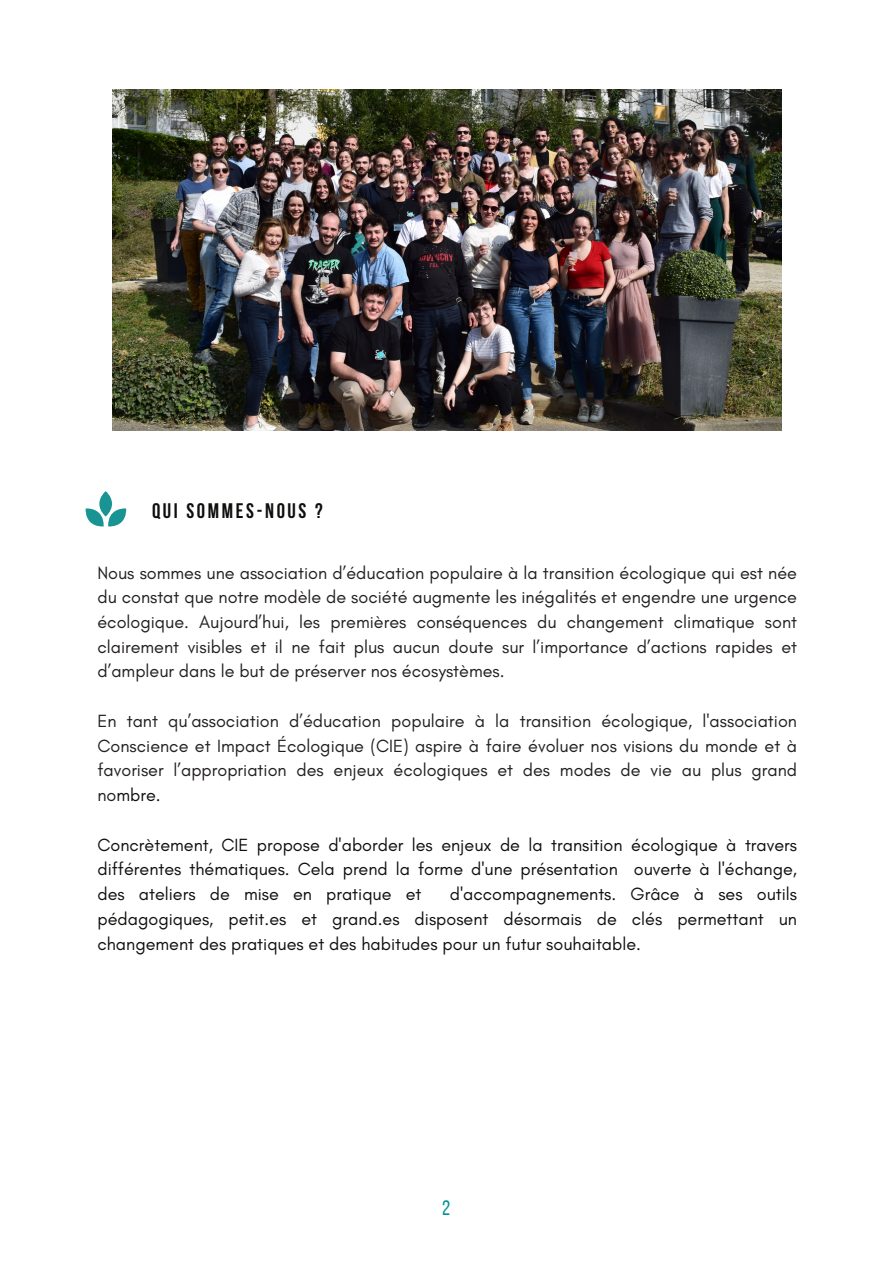
<style>
.page{position:relative;width:893px;height:1264px;background:#fff}
.page>*{position:absolute;margin:0;border:0;box-sizing:border-box;transform-origin:0 0}
.t1{font:700 21px "Bebas Neue";letter-spacing:.125em;color:#100f0d}
.t2{font:21px "Bebas Neue";color:#089393}
.t3{font:18px/24.8px "Glacial Indifference";color:#231f20;text-align:justify}
.t4{font:18px/24.8px "Glacial Indifference";color:#100f0d;text-align:justify}
.s1{color:#100f0d}
</style>
<div class="page">
<img style="left:113px;top:89px;width:668px;height:342px">
<svg style="left:85px;top:491px;width:41px;height:35px"></svg>
<p class="t1" style="left:152px;top:502px;width:172px">QUI SOMMES-NOUS ?</p>
<p class="t3" style="left:97px;top:560px;width:701px">Nous sommes une association d’éducation populaire à la transition écologique qui est née du constat que notre modèle de société augmente les inégalités et engendre une urgence écologique. Aujourd’hui, les premières conséquences du changement climatique sont clairement visibles et il ne fait plus aucun doute sur l’importance d’actions rapides et d’ampleur dans le but de préserver nos écosystèmes.</p>
<p class="t3" style="left:97px;top:708px;width:701px">En tant qu’association d’éducation populaire à la transition écologique, l'association Conscience et Impact Écologique (CIE) aspire à faire évoluer nos visions du monde et à favoriser l’appropriation des enjeux écologiques et des modes de vie au plus grand no<span class="s1">mbre.</span></p>
<p class="t4" style="left:97px;top:832px;width:701px">Concrètement, CIE propose d'aborder les enjeux de la transition écologique à travers différentes thématiques. Cela prend la forme d'une présentation ouverte à l'échange, des ateliers de mise en pratique et</p>
<p class="t4" style="left:97px;top:881px;width:701px;text-indent:352px">d'accompagnements. Grâce à ses outils pédagogiques, petit.es et grand.es disposent désormais de clés permettant un changement des pratiques et des habitudes pour un futur souhaitable.</p>
<p class="t2" style="left:442px;top:1198px;width:10px">2</p>
</div>
